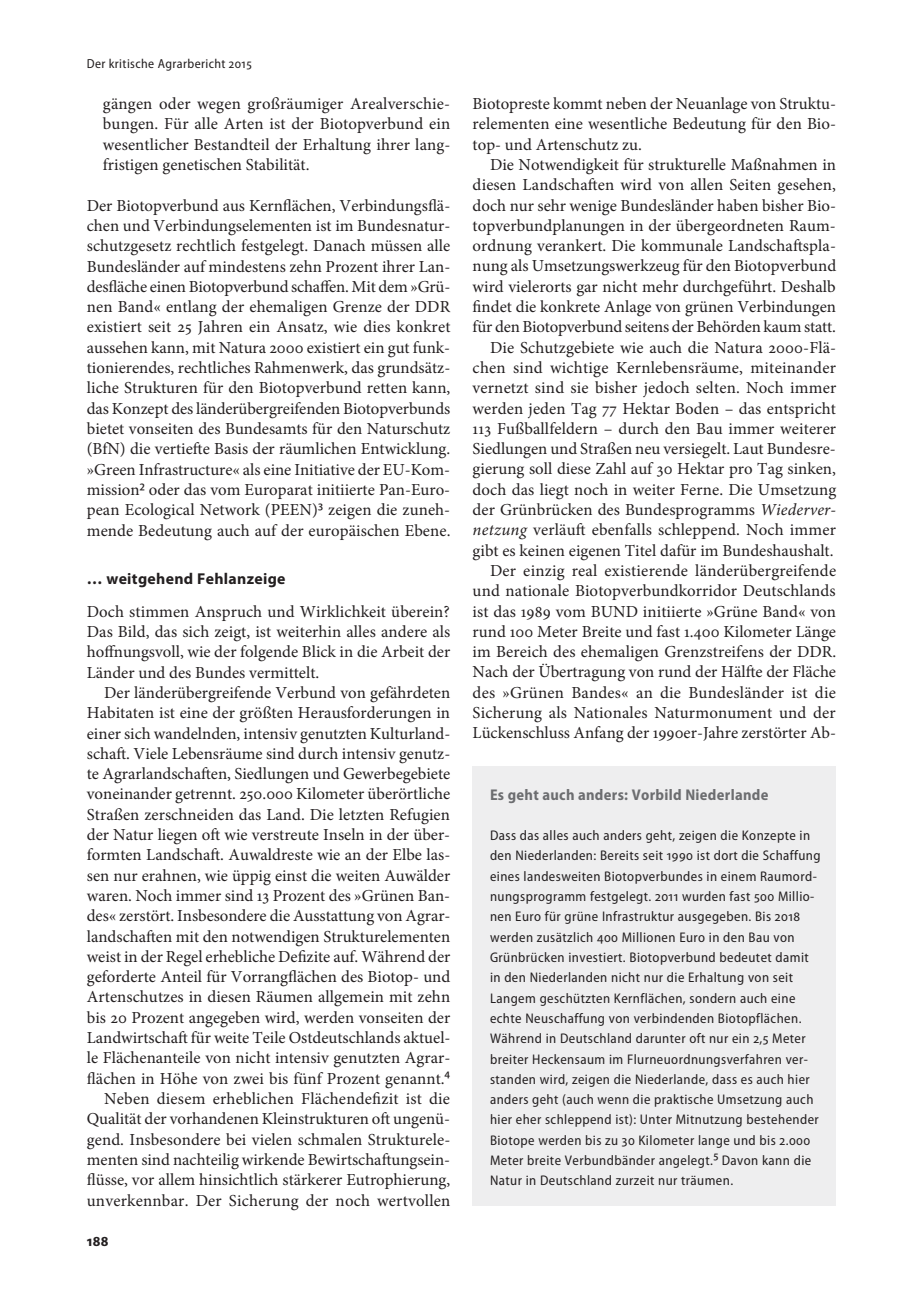
<style>
.page{position:relative;width:918px;height:1315px;background:#fff}
.page>*{position:absolute;margin:0;border:0;box-sizing:border-box;transform-origin:0 0}
.t1{font:16.8px/20.3px "Minion Pro";color:#231f20;text-align:justify}
.t2{font:700 15.75px "Myriad Pro";letter-spacing:.02em;color:#231f20}
.t3{font:700 semi-condensed 15.58px "Myriad Pro";letter-spacing:.02em;color:#6c6d70}
.t4{font:700 semi-condensed 14.88px "Myriad Pro";color:#231f20}
.t5{font:semi-condensed 14px/20.3px "Myriad Pro";letter-spacing:.03em;color:#231f20}
.t6{font:semi-condensed 13.12px "Myriad Pro";letter-spacing:.03em;color:#231f20}
.s1{font-family:"Myriad Pro";font-stretch:semi-condensed;font-size:17.5px}
.s2{font-style:italic}
.s3{font-size:17.5px}
</style>
<div class="page">
<div style="left:472px;top:766px;width:364px;height:439px;background:#eeeeef"></div>
<p class="t6" style="left:87px;top:57px;width:166px">Der kritische Agrarbericht 2015</p>
<p class="t1" style="left:103px;top:94px;width:349px">gängen oder wegen großräumiger Arealverschie&shy;bungen. Für alle Arten ist der Biotopverbund ein wesentlicher Bestandteil der Erhaltung ihrer lang&shy;fristigen genetischen Stabilität.</p>
<p class="t1" style="left:87px;top:195px;width:365px">Der Biotopverbund aus Kernflächen, Verbindungsflä&shy;chen und Verbindungselementen ist im Bundesnatur&shy;schutzgesetz rechtlich festgelegt. Danach müssen alle Bundesländer auf mindestens zehn Prozent ihrer Lan&shy;desfläche einen Biotopverbund schaffen. Mit dem »Grü&shy;nen Band« entlang der ehemaligen Grenze der DDR existiert seit 25 Jahren ein Ansatz, wie dies konkret aussehen kann, mit Natura 2000 existiert ein gut funk&shy;tionierendes, rechtliches Rahmenwerk, das grundsätz&shy;liche Strukturen für den Biotopverbund retten kann, das Konzept des länderübergreifenden Biotopverbunds bietet vonseiten des Bundesamts für den Naturschutz (BfN) die vertiefte Basis der räumlichen Entwicklung. »Green Infrastructure« als eine Initiative der EU-Kom&shy;mission<span class="s1">2</span> oder das vom Europarat initiierte Pan-Euro&shy;pean Ecological Network (PEEN)<span class="s1">3</span> zeigen die zuneh&shy;mende Bedeutung auch auf der europäischen Ebene.</p>
<p class="t2" style="left:87px;top:569px;width:200px">… weitgehend Fehlanzeige</p>
<p class="t1" style="left:87px;top:601px;width:365px">Doch stimmen Anspruch und Wirklichkeit überein?<br>Das Bild, das sich zeigt, ist weiterhin alles andere als hoffnungsvoll, wie der folgende Blick in die Arbeit der Länder und des Bundes vermittelt.</p>
<p class="t1" style="left:87px;top:682px;width:365px;text-align:right">Der länderübergreifende Verbund von gefährdeten Habitaten ist eine der größten Herausforderungen in einer sich wandelnden, intensiv genutzten Kulturland&shy;schaft. Viele Lebensräume sind durch intensiv genutz&shy;te Agrarlandschaften, Siedlungen und Gewerbegebiete voneinander getrennt. 250.000 Kilometer überörtliche Straßen zerschneiden das Land. Die letzten Refugien der Natur liegen oft wie verstreute Inseln in der über&shy;formten Landschaft. Auwaldreste wie an der Elbe las&shy;sen nur erahnen, wie üppig einst die weiten Auwälder waren. Noch immer sind 13 Prozent des »Grünen Ban&shy;des« zerstört. Insbesondere die Ausstattung von Agrar&shy;landschaften mit den notwendigen Strukturelementen weist in der Regel erhebliche Defizite auf. Während der geforderte Anteil für Vorrangflächen des Biotop- und Artenschutzes in diesen Räumen allgemein mit zehn bis 20 Prozent angegeben wird, werden vonseiten der Landwirtschaft für weite Teile Ostdeutschlands aktuel&shy;le Flächenanteile von nicht intensiv genutzten Agrar&shy;flächen in Höhe von zwei bis fünf Prozent genannt.<span class="s1">4<br></span>Neben diesem erheblichen Flächendefizit ist die Qualität der vorhandenen Kleinstrukturen oft ungenü&shy;gend. Insbesondere bei vielen schmalen Strukturele&shy;menten sind nachteilig wirkende Bewirtschaftungsein&shy;flüsse, vor allem hinsichtlich stärkerer Eutrophierung, unverkennbar. Der Sicherung der noch wertvollen</p>
<p class="t4" style="left:87px;top:1233px;width:23px">188</p>
<p class="t1" style="left:473px;top:94px;width:365px">Biotopreste kommt neben der Neuanlage von Struktu&shy;relementen eine wesentliche Bedeutung für den Bio&shy;top- und Artenschutz zu.</p>
<p class="t1" style="left:473px;top:154px;width:365px;text-align:right">Die Notwendigkeit für strukturelle Maßnahmen in diesen Landschaften wird von allen Seiten gesehen, doch nur sehr wenige Bundesländer haben bisher Bio&shy;topverbundplanungen in der übergeordneten Raum&shy;ordnung verankert. Die kommunale Landschaftspla&shy;nung als Umsetzungswerkzeug für den Biotopverbund wird vielerorts gar nicht mehr durchgeführt. Deshalb findet die konkrete Anlage von grünen Verbindungen für den Biotopverbund seitens der Behörden kaum statt.<br>Die Schutzgebiete wie auch die Natura 2000-Flä&shy;chen sind wichtige Kernlebensräume, miteinander vernetzt sind sie bisher jedoch selten. Noch immer werden jeden Tag 77 Hektar Boden – das entspricht 113 Fußballfeldern – durch den Bau immer weiterer Siedlungen und Straßen neu versiegelt. Laut Bundesre&shy;gierung soll diese Zahl auf 30 Hektar pro Tag sinken, doch das liegt noch in weiter Ferne. Die Umsetzung der Grünbrücken des Bundesprogramms <span class="s2">Wiederver&shy;netzung</span> verläuft ebenfalls schleppend. Noch immer gibt es keinen eigenen Titel dafür im Bundeshaushalt.<br>Der einzig real existierende länderübergreifende und nationale Biotopverbundkorridor Deutschlands ist das 1989 vom BUND initiierte »Grüne Band« von rund 100 Meter Breite und fast 1.400 Kilometer Länge im Bereich des ehemaligen Grenzstreifens der DDR.<br>Nach der Übertragung von rund der Hälfte der Fläche des »Grünen Bandes« an die Bundesländer ist die Sicherung als Nationales Naturmonument und der Lückenschluss Anfang der 1990er-Jahre zerstörter Ab-</p>
<p class="t3" style="left:490px;top:785px;width:280px">Es geht auch anders: Vorbild Niederlande</p>
<p class="t5" style="left:490px;top:825px;width:332px">Dass das alles auch anders geht, zeigen die Konzepte in den Niederlanden: Bereits seit 1990 ist dort die Schaffung eines landesweiten Biotopverbundes in einem Raumord&shy;nungsprogramm festgelegt. 2011 wurden fast 500 Millio&shy;nen Euro für grüne Infrastruktur ausgegeben. Bis 2018 werden zusätzlich 400 Millionen Euro in den Bau von Grünbrücken investiert. Biotopverbund bedeutet damit in den Niederlanden nicht nur die Erhaltung von seit Langem geschützten Kernflächen, sondern auch eine echte Neuschaffung von verbindenden Biotopflächen.<br>Während in Deutschland darunter oft nur ein 2,5 Meter breiter Heckensaum im Flurneuordnungsverfahren ver&shy;standen wird, zeigen die Niederlande, dass es auch hier anders geht (auch wenn die praktische Umsetzung auch hier eher schleppend ist): Unter Mitnutzung bestehender Biotope werden bis zu 30 Kilometer lange und bis 2.000<br>Meter breite Verbundbänder angelegt.<span class="s3">5</span> Davon kann die Natur in Deutschland zurzeit nur träumen.</p>
</div>
